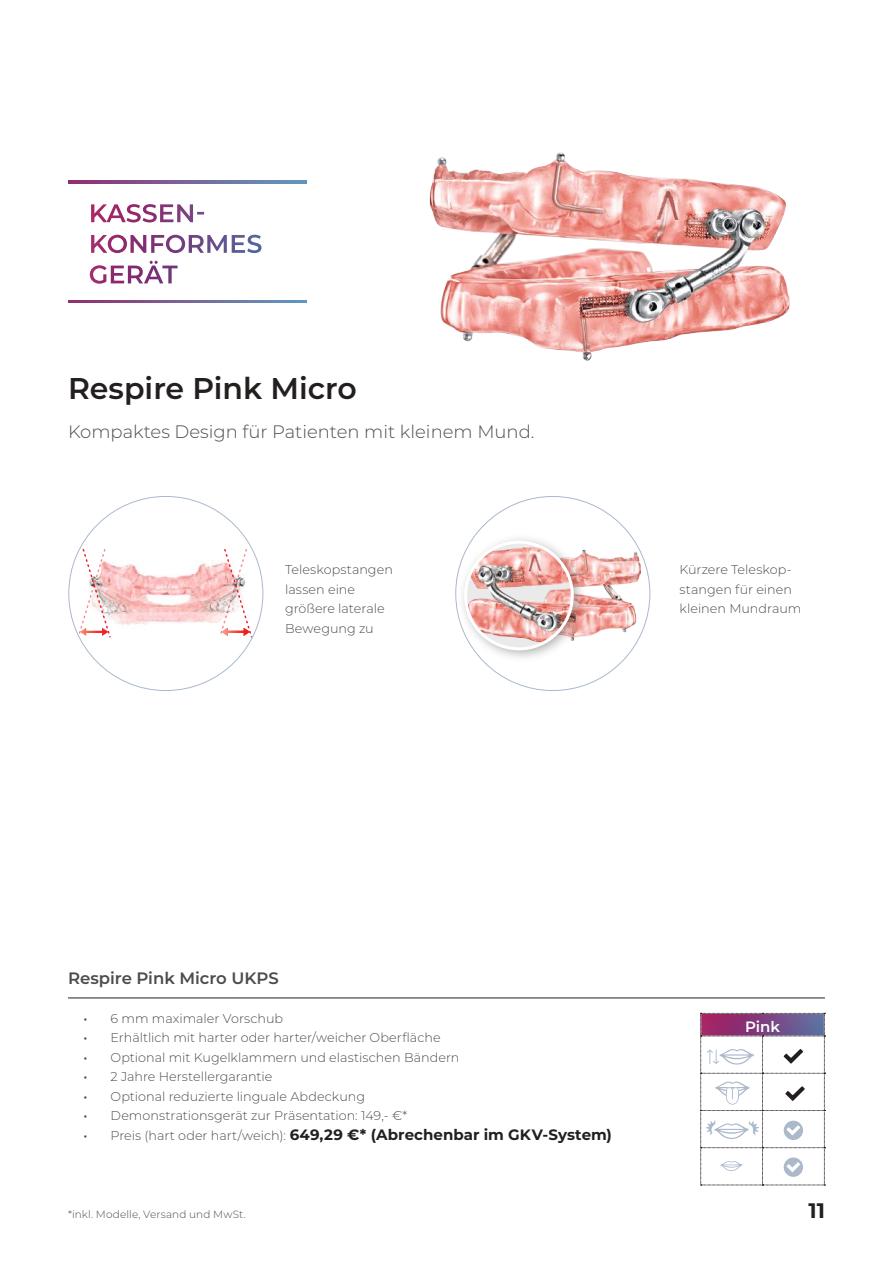
<style>
.page{position:relative;width:893px;height:1263px;background:#fff}
.page>*{position:absolute;margin:0;border:0;box-sizing:border-box;transform-origin:0 0}
.t1{font:600 30px "Montserrat";color:#241f1f}
.t2{font:700 21px "Montserrat";color:#241f1f}
.t3{font:300 18px "Montserrat";color:#4e4b4c}
.t4{font:600 16.5px "Montserrat";color:#4e4b4c}
.t5{font:700 15px "Montserrat";letter-spacing:.005em;color:#241f1f}
.t6{font:600 15px "Montserrat";color:#fff}
.t7{font:300 12.75px/19.5px "Montserrat";color:#4e4b4c}
.t8{font:300 10.5px "Montserrat";letter-spacing:.01em;color:#4e4b4c}
.s1{font-weight:500}
.s2{font-weight:500;font-size:12.75px;color:#4e4b4c}
.s3{font-weight:300;font-size:12.75px;color:#4e4b4c}
</style>
<div class="page">
<hr style="left:68px;top:998px;width:757px;height:1px;background:#241f1f">
<img style="left:429px;top:152px;width:361px;height:209px">
<img style="left:76px;top:537px;width:180px;height:113px">
<svg style="left:78px;top:548px;width:34px;height:91px"></svg>
<svg style="left:219px;top:548px;width:34px;height:91px"></svg>
<img style="left:590px;top:550px;width:51px;height:90px">
<img style="left:455px;top:530px;width:135px;height:137px">
<img style="left:466px;top:542px;width:106px;height:107px;border-radius:53px">
<div style="left:464px;top:541px;width:110px;height:109px;border:3px solid #fff;border-radius:50%"></div>
<svg style="left:700px;top:1013px;width:125px;height:173px"></svg>
<img style="left:68px;top:181px;width:238px;height:2px">
<img style="left:90px;top:204px;width:171px;height:80px">
<img style="left:68px;top:300px;width:238px;height:3px">
<h1 class="t1" style="left:68px;top:367px;width:290px">Respire Pink Micro</h1>
<h3 class="t3" style="left:68px;top:419px;width:468px">Kompaktes Design für Patienten mit kleinem Mund.</h3>
<p class="t7" style="left:285px;top:560px;width:109px">Teleskopstangen lassen eine größere laterale<br>Bewegung zu</p>
<p class="t7" style="left:679px;top:560px;width:123px">Kürzere Teleskop&shy;stangen für einen kleinen Mundraum</p>
<p class="t4" style="left:68px;top:966px;width:212px">Respire Pink Micro UKPS</p>
<p class="t7" style="left:84px;top:1008px;width:201px"><span class="s1">•</span> 6 mm maximaler Vorschub</p>
<p class="t7" style="left:84px;top:1028px;width:359px"><span class="s1">•</span> Erhältlich mit harter oder harter/weicher Oberfläche</p>
<p class="t7" style="left:84px;top:1047px;width:377px"><span class="s1">•</span> Optional mit Kugelklammern und elastischen Bändern</p>
<p class="t7" style="left:84px;top:1067px;width:190px"><span class="s1">•</span> 2 Jahre Herstellergarantie</p>
<p class="t7" style="left:84px;top:1086px;width:283px"><span class="s1">•</span> Optional reduzierte linguale Abdeckung</p>
<p class="t7" style="left:84px;top:1106px;width:325px"><span class="s1">•</span> Demonstrationsgerät zur Präsentation: 149,- €*</p>
<p class="t5" style="left:84px;top:1124px;width:530px"><span class="s2">•</span> <span class="s3">Preis (hart oder hart/weich):</span> 649,29 €* (Abrechenbar im GKV-System)</p>
<p class="t8" style="left:68px;top:1207px;width:179px">*inkl. Modelle, Versand und MwSt.</p>
<p class="t6" style="left:745px;top:1016px;width:36px">Pink</p>
<h2 class="t2" style="left:808px;top:1195px;width:18px">11</h2>
</div>
